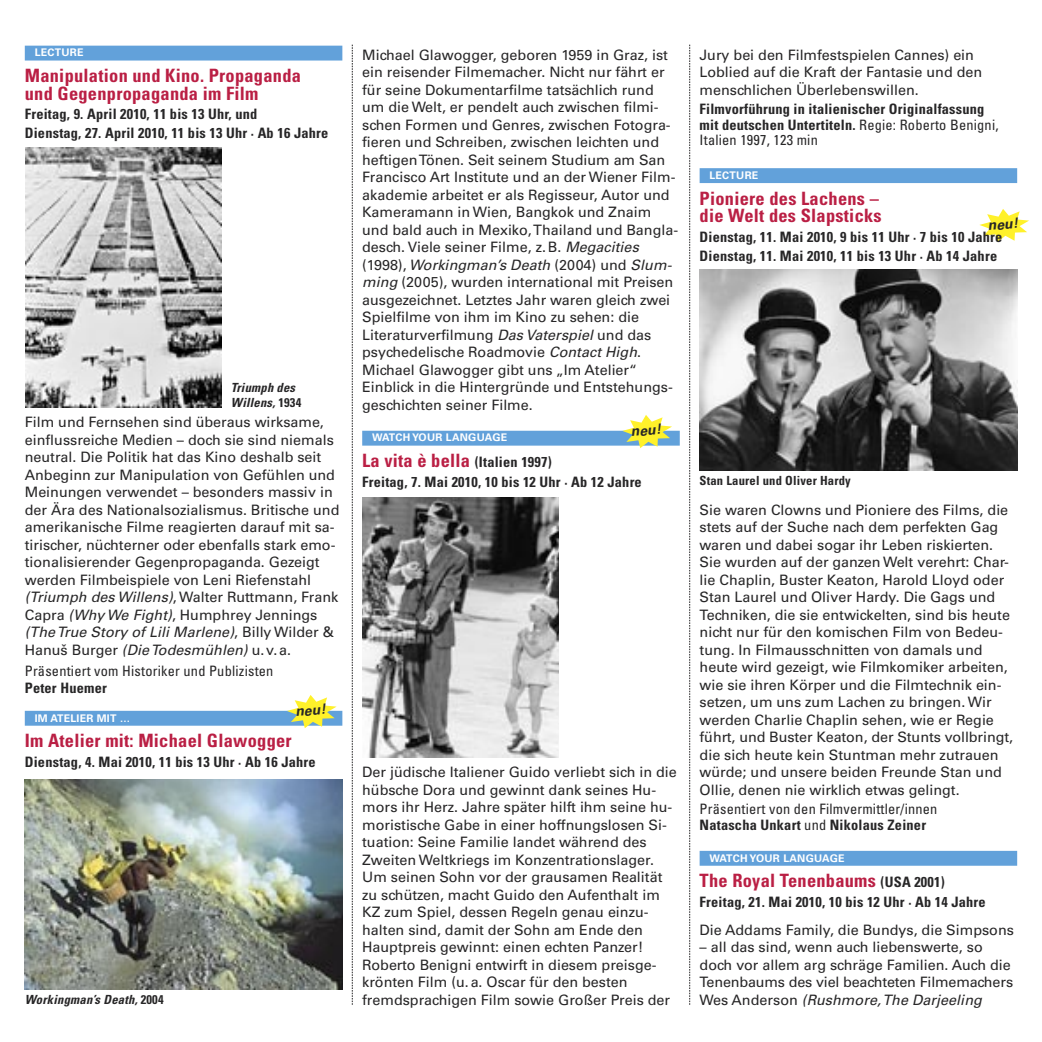
<style>
.page{position:relative;width:1042px;height:1042px;background:#fff}
.page>*{position:absolute;margin:0;border:0;box-sizing:border-box;transform-origin:0 0}
.t1{font:700 condensed 18.38px/17.5px "Univers LT";letter-spacing:.015em;color:#ba1f44}
.t2{font:14.35px/17.5px "Univers LT";color:#272627}
.t3{font:700 condensed 14.35px/19.2px "Univers LT";letter-spacing:.015em;color:#272627}
.t4{font:condensed 14.35px/15.8px "Univers LT";letter-spacing:.015em;color:#272627}
.t5{font:italic 700 14px "Univers LT";color:#272627}
.t6{font:italic 700 condensed 12.6px/14.7px "Univers LT";letter-spacing:.02em;color:#272627}
.t7{font:700 condensed 12.6px "Univers LT";letter-spacing:.015em;color:#272627}
.t8{font:700 10.5px "Univers LT";letter-spacing:.025em;color:#fff}
.s1{font-style:normal}
.s2{font-style:italic}
.s3{font-size:18.38px;color:#ba1f44}
.s4{font-weight:400}
.s5{font-weight:700}
.s6{font-size:14.35px;color:#272627}
</style>
<div class="page">
<svg style="left:979px;top:209px;width:50px;height:33px"></svg>
<svg style="left:352px;top:45px;width:1px;height:960px"></svg>
<svg style="left:689px;top:45px;width:1px;height:960px"></svg>
<div style="left:25px;top:46px;width:317px;height:15px;background:#62a1da"></div>
<div style="left:25px;top:711px;width:317px;height:15px;background:#62a1da"></div>
<div style="left:362px;top:431px;width:318px;height:15px;background:#62a1da"></div>
<div style="left:699px;top:168px;width:318px;height:15px;background:#62a1da"></div>
<div style="left:699px;top:851px;width:318px;height:15px;background:#62a1da"></div>
<svg style="left:622px;top:415px;width:50px;height:33px"></svg>
<svg style="left:287px;top:695px;width:50px;height:33px"></svg>
<img style="left:25px;top:147px;width:196px;height:260px">
<img style="left:362px;top:497px;width:196px;height:260px">
<img style="left:699px;top:270px;width:318px;height:200px">
<img style="left:25px;top:779px;width:317px;height:210px">
<p class="t8" style="left:35px;top:49px;width:50px">LECTURE</p>
<p class="t1" style="left:25px;top:68px;width:278px">Manipulation und Kino. Propaganda und Gegenpropaganda im Film</p>
<p class="t3" style="left:25px;top:106px;width:305px">Freitag, 9. April 2010, 11 bis 13 Uhr, und<br>Dienstag, 27. April 2010, 11 bis 13 Uhr · Ab 16 Jahre</p>
<p class="t6" style="left:231px;top:381px;width:72px">Triumph des<br>Willens, <span class="s1">1934</span></p>
<p class="t2" style="left:25px;top:415px;width:316px">Film und Fernsehen sind überaus wirksame, einflussreiche Medien – doch sie sind niemals neutral. Die Politik hat das Kino deshalb seit Anbeginn zur Manipulation von Gefühlen und Meinungen verwendet – besonders massiv in der Ära des Nationalsozialismus. Britische und amerikanische Filme reagierten darauf mit sa&shy;tirischer, nüchterner oder ebenfalls stark emo&shy;tionalisierender Gegenpropaganda. Ge zeigt werden Filmbeispiele von Leni Riefenstahl <span class="s2">(Triumph des Willens)</span>, Walter Ruttmann, Frank Capra <span class="s2">(Why We Fight)</span>, Humphrey Jennings <span class="s2">(The True Story of Lili Marlene)</span>, Billy Wilder &amp; Hanuš Burger <span class="s2">(Die Todesmühlen)</span> u. v. a.</p>
<p class="t4" style="left:25px;top:664px;width:250px">Präsentiert vom Historiker und Publizisten</p>
<p class="t3" style="left:25px;top:680px;width:84px">Peter Huemer</p>
<p class="t8" style="left:35px;top:714px;width:97px">IM ATELIER MIT …</p>
<p class="t1" style="left:25px;top:733px;width:268px">Im Atelier mit: Michael Glawogger</p>
<p class="t3" style="left:25px;top:753px;width:292px">Dienstag, 4. Mai 2010, 11 bis 13 Uhr · Ab 16 Jahre</p>
<p class="t5" style="left:295px;top:706px;width:32px;rotate:-5deg">neu!</p>
<p class="t6" style="left:25px;top:993px;width:140px">Workingman’s Death, <span class="s1">2004</span></p>
<p class="t2" style="left:362px;top:47px;width:317px">Michael Glawogger, geboren 1959 in Graz, ist ein reisender Filmemacher. Nicht nur fährt er für seine Dokumentarfilme tatsächlich rund um die Welt, er pendelt auch zwischen filmi&shy;schen Formen und Genres, zwischen Fotogra&shy;fieren und Schreiben, zwischen leichten und heftigen Tönen. Seit seinem Studium am San Francisco Art Institute und an der Wiener Film&shy;akademie arbeitet er als Regisseur, Autor und Kameramann in Wien, Bangkok und Znaim und bald auch in Mexiko, Thailand und Bangla&shy;desch. Viele seiner Filme, z. B. <span class="s2">Megacities </span>(1998), <span class="s2">Workingman’s Death</span> (2004) und <span class="s2">Slum&shy;ming</span> (2005), wurden international mit Preisen ausgezeichnet. Letztes Jahr waren gleich zwei Spielfilme von ihm im Kino zu sehen: die Literaturverfilmung <span class="s2">Das Vaterspiel</span> und das psychedelische Roadmovie <span class="s2">Contact High</span>.<br>Michael Glawogger gibt uns „Im Atelier“ Einblick in die Hintergründe und Entstehungs&shy;geschichten seiner Filme.</p>
<p class="t8" style="left:372px;top:434px;width:137px">WATCH YOUR LANGUAGE</p>
<p class="t3" style="left:362px;top:454px;width:281px"><span class="s3">La vita è bella</span> (Italien 1997)<br>Freitag, 7. Mai 2010, 10 bis 12 Uhr · Ab 12 Jahre</p>
<p class="t5" style="left:630px;top:426px;width:32px;rotate:-5deg">neu!</p>
<p class="t2" style="left:362px;top:765px;width:316px">Der jüdische Italiener Guido verliebt sich in die hübsche Dora und gewinnt dank seines Hu&shy;mors ihr Herz. Jahre später hilft ihm seine hu&shy;moristische Gabe in einer hoffnungslosen Si&shy;tuation: Seine Familie landet während des Zweiten Weltkriegs im Konzentrationslager.<br>Um seinen Sohn vor der grausamen Realität zu schützen, macht Guido den Aufenthalt im KZ zum Spiel, dessen Regeln genau einzu - halten sind, damit der Sohn am Ende den Hauptpreis gewinnt: einen echten Panzer!<br>Roberto Benigni entwirft in diesem preisge&shy;krönten Film (u. a. Oscar für den besten fremdsprachigen Film sowie Großer Preis der</p>
<p class="t2" style="left:699px;top:47px;width:284px">Jury bei den Filmfestspielen Cannes) ein<br>Loblied auf die Kraft der Fantasie und den menschlichen Überlebenswillen.</p>
<p class="t3" style="left:699px;top:102px;width:300px;line-height:15.8px">Filmvorführung in italienischer Originalfassung mit deutschen Untertiteln. <span class="s4">Regie: Roberto Benigni,<br>Italien 1997, 123 min</span></p>
<p class="t8" style="left:709px;top:171px;width:50px">LECTURE</p>
<p class="t1" style="left:699px;top:191px;width:184px">Pioniere des Lachens – die Welt des Slapsticks</p>
<p class="t3" style="left:699px;top:228px;width:304px">Dienstag, 11. Mai 2010, 9 bis 11 Uhr · 7 bis 10 Jahre<br>Dienstag, 11. Mai 2010, 11 bis 13 Uhr · Ab 14 Jahre</p>
<p class="t5" style="left:987px;top:220px;width:32px;rotate:-5deg">neu!</p>
<p class="t7" style="left:699px;top:476px;width:153px">Stan Laurel und Oliver Hardy</p>
<p class="t2" style="left:699px;top:502px;width:315px">Sie waren Clowns und Pioniere des Films, die stets auf der Suche nach dem perfekten Gag waren und dabei sogar ihr Leben riskierten.<br>Sie wurden auf der ganzen Welt verehrt: Char&shy;lie Chaplin, Buster Keaton, Harold Lloyd oder Stan Laurel und Oliver Hardy. Die Gags und Techniken, die sie entwickelten, sind bis heute nicht nur für den komischen Film von Bedeu&shy;tung. In Filmausschnitten von damals und heute wird gezeigt, wie Filmkomiker arbeiten, wie sie ihren Körper und die Filmtechnik ein&shy;setzen, um uns zum Lachen zu bringen. Wir werden Charlie Chaplin sehen, wie er Regie führt, und Buster Keaton, der Stunts vollbringt, die sich heute kein Stuntman mehr zutrauen würde; und unsere beiden Freunde Stan und Ollie, denen nie wirklich etwas gelingt.</p>
<p class="t4" style="left:699px;top:802px;width:239px">Präsentiert von den Filmvermittler/innen<br><span class="s5">Natascha Unkart</span> und <span class="s5">Nikolaus Zeiner</span></p>
<p class="t8" style="left:709px;top:854px;width:137px">WATCH YOUR LANGUAGE</p>
<p class="t1" style="left:699px;top:873px;width:247px">The Royal Tenenbaums <span class="s6">(USA 2001)</span></p>
<p class="t3" style="left:699px;top:893px;width:288px">Freitag, 21. Mai 2010, 10 bis 12 Uhr · Ab 14 Jahre</p>
<p class="t2" style="left:699px;top:922px;width:316px">Die Addams Family, die Bundys, die Simpsons</p>
<p class="t2" style="left:699px;top:940px;width:315px">– all das sind, wenn auch liebenswerte, so doch vor allem arg schräge Familien. Auch die Tenenbaums des viel beachteten Filmemachers Wes Anderson <span class="s2">(Rushmore, The Darjeeling</span></p>
</div>
